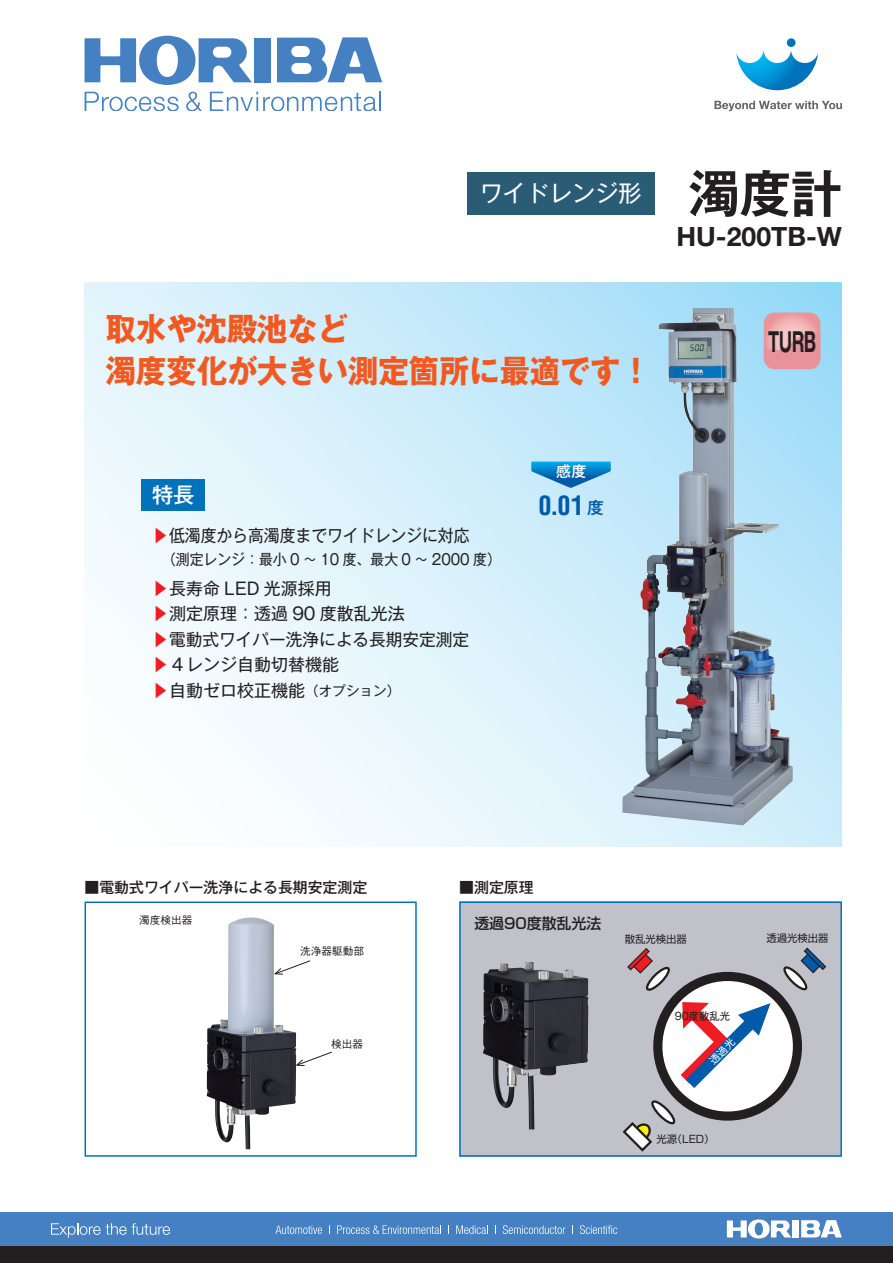
<style>
.page{position:relative;width:893px;height:1263px;background:#fff}
.page>*{position:absolute;margin:0;border:0;box-sizing:border-box;transform-origin:0 0}
.t1{font:31.95px/42.5px "Gothic MB101 Pro Bold 90 pv RKSJ H";color:#f15921;scale:.95 1}
.t2{font:700 26.55px "Helvetica Neue LT Std";color:#231f20}
.t3{font:26.25px "Gothic MB101 Pro Bold 90 pv RKSJ H";color:#231f20;scale:.56 1}
.t4{font:700 condensed 26.1px "Helvetica";color:#015aaa}
.t5{font:23.1px "Gothic MB101 Pro Regular 90 pv RKSJ H";color:#fff}
.t6{font:21.3px "Gothic MB101 Pro Medium 90 pv RKSJ H";color:#fff}
.t7{font:16.95px "Gothic MB101 Pro Regular 90 pv RKSJ H";color:#231f20}
.t8{font:16.95px "Gothic MB101 Pro Regular 90 pv RKSJ H";color:#231f20;scale:.93 1}
.t9{font:16.95px "Gothic MB101 Pro Regular 90 pv RKSJ H";color:#ee1d23}
.t10{font:15px "Gothic MB101 Pro Medium 90 pv RKSJ H";color:#fff}
.t11{font:14.85px "Gothic MB101 Pro Regular 90 pv RKSJ H";color:#231f20;scale:.93 1}
.t12{font:14.85px "Gothic MB101 Pro Medium 90 pv RKSJ H";color:#231f20}
.t13{font:14.85px "Shin Go Pr 6 Medium 90 pv RKSJ H";color:#231f20}
.t14{font:10.65px "Gothic BBB Pro Medium 90 pv RKSJ H";color:#231f20}
.t15{font:10.35px "Shin Go Pro Regular 90 pv RKSJ H";color:#231f20}
.t16{font:10.35px "Gothic MB101 Pro Regular 90 pv RKSJ H";color:#231f20}
.s1{font-family:"Gothic MB101 Pro De Bold 90 pv RKSJ H";font-size:51px;color:#231f20}
.s2{font-size:13.65px}
.s3{font-family:"Gothic MB101 Pro Medium 90 pv RKSJ H";font-weight:400;font-stretch:normal;font-size:16.8px}
</style>
<div class="page">
<svg style="left:85px;top:283px;width:757px;height:564px"></svg>
<div style="left:254px;top:38px;width:17px;height:44px;background:#4480c2"></div>
<svg style="left:277px;top:37px;width:105px;height:45px"></svg>
<svg style="left:85px;top:36px;width:167px;height:49px"></svg>
<svg style="left:85px;top:92px;width:94px;height:19px"></svg>
<svg style="left:186px;top:92px;width:16px;height:19px"></svg>
<svg style="left:210px;top:92px;width:171px;height:19px"></svg>
<div style="left:0;top:1212px;width:893px;height:51px;background:#4480c2"></div>
<div style="left:0;top:1246px;width:893px;height:17px;background:#231f20"></div>
<div style="left:792px;top:1220px;width:7px;height:17px;background:#fff"></div>
<svg style="left:801px;top:1220px;width:41px;height:17px"></svg>
<svg style="left:727px;top:1219px;width:64px;height:19px"></svg>
<svg style="left:51px;top:1223px;width:119px;height:15px"></svg>
<svg style="left:275px;top:1225px;width:47px;height:9px"></svg>
<svg style="left:337px;top:1225px;width:104px;height:9px"></svg>
<svg style="left:456px;top:1225px;width:32px;height:9px"></svg>
<svg style="left:503px;top:1225px;width:62px;height:9px"></svg>
<svg style="left:580px;top:1225px;width:37px;height:9px"></svg>
<img style="left:207px;top:917px;width:89px;height:232px">
<svg style="left:274px;top:960px;width:37px;height:15px"></svg>
<svg style="left:295px;top:1051px;width:37px;height:15px"></svg>
<div style="left:85px;top:901px;width:332px;height:256px;border:1px solid #0072bc"></div>
<div style="left:460px;top:901px;width:382px;height:256px;background:#c1c2c9"></div>
<img style="left:483px;top:962px;width:105px;height:167px">
<div style="left:459px;top:901px;width:383px;height:256px;border:1px solid #0072bc"></div>
<svg style="left:764px;top:313px;width:56px;height:56px"></svg>
<svg style="left:793px;top:333px;width:27px;height:36px"></svg>
<div style="left:141px;top:479px;width:64px;height:32px;background:#0072bc"></div>
<svg style="left:531px;top:462px;width:80px;height:26px;background:#40a0d7"></svg>
<div style="left:467px;top:172px;width:187px;height:43px;background:#2b5c76"></div>
<img style="left:622px;top:308px;width:171px;height:517px">
<svg style="left:714px;top:101px;width:128px;height:10px"></svg>
<svg style="left:736px;top:50px;width:82px;height:40px"></svg>
<div style="left:787px;top:38px;width:8px;height:9px;background:#0072bc;border-radius:50%"></div>
<svg style="left:622px;top:947px;width:205px;height:205px"></svg>
<h3 class="t5" style="left:480px;top:185px;width:364px">ワイドレンジ形 <span class="s1">濁度計</span></h3>
<h2 class="t2" style="left:677px;top:222px;width:167px">HU-200TB-W</h2>
<h1 class="t1" style="left:106px;top:312px;width:576px">取水や沈殿池など<br>濁度変化が大きい測定箇所に最適です！</h1>
<p class="t6" style="left:152px;top:487px;width:44px">特長</p>
<p class="t9" style="left:154px;top:544px;width:19px;rotate:-90deg">▼</p>
<p class="t8" style="left:169px;top:529px;width:325px">低濁度から高濁度までワイドレンジに対応</p>
<p class="t11" style="left:162px;top:554px;width:366px">（測定レンジ：最小 0 ～ 10 度、最大 0 ～ 2000 度）</p>
<p class="t9" style="left:154px;top:597px;width:19px;rotate:-90deg">▼</p>
<p class="t7" style="left:169px;top:582px;width:164px">長寿命 LED 光源採用</p>
<p class="t9" style="left:154px;top:622px;width:19px;rotate:-90deg">▼</p>
<p class="t7" style="left:169px;top:608px;width:237px">測定原理：透過 90 度散乱光法</p>
<p class="t9" style="left:154px;top:648px;width:19px;rotate:-90deg">▼</p>
<p class="t7" style="left:169px;top:633px;width:302px">電動式ワイパー洗浄による長期安定測定</p>
<p class="t9" style="left:154px;top:673px;width:19px;rotate:-90deg">▼</p>
<p class="t7" style="left:169px;top:659px;width:172px">４レンジ自動切替機能</p>
<p class="t9" style="left:154px;top:699px;width:19px;rotate:-90deg">▼</p>
<p class="t7" style="left:169px;top:684px;width:233px">自動ゼロ校正機能<span class="s2">（オプション）</span></p>
<p class="t10" style="left:556px;top:466px;width:32px">感度</p>
<h3 class="t4" style="left:539px;top:489px;width:67px">0.01 <span class="s3">度</span></h3>
<h3 class="t3" style="left:768px;top:332px;width:87px">TURB</h3>
<p class="t12" style="left:85px;top:882px;width:284px">■電動式ワイパー洗浄による長期安定測定</p>
<p class="t12" style="left:459px;top:882px;width:76px">■測定原理</p>
<p class="t14" style="left:139px;top:916px;width:55px">濁度検出器</p>
<p class="t14" style="left:300px;top:947px;width:65px">洗浄器駆動部</p>
<p class="t14" style="left:331px;top:1040px;width:33px">検出器</p>
<p class="t13" style="left:474px;top:918px;width:129px">透過90度散乱光法</p>
<p class="t15" style="left:625px;top:935px;width:64px">散乱光検出器</p>
<p class="t16" style="left:675px;top:1013px;width:57px">90度散乱光</p>
<p class="t15" style="left:656px;top:1135px;width:60px">光源（LED）</p>
<p class="t15" style="left:766px;top:934px;width:64px">透過光検出器</p>
</div>
